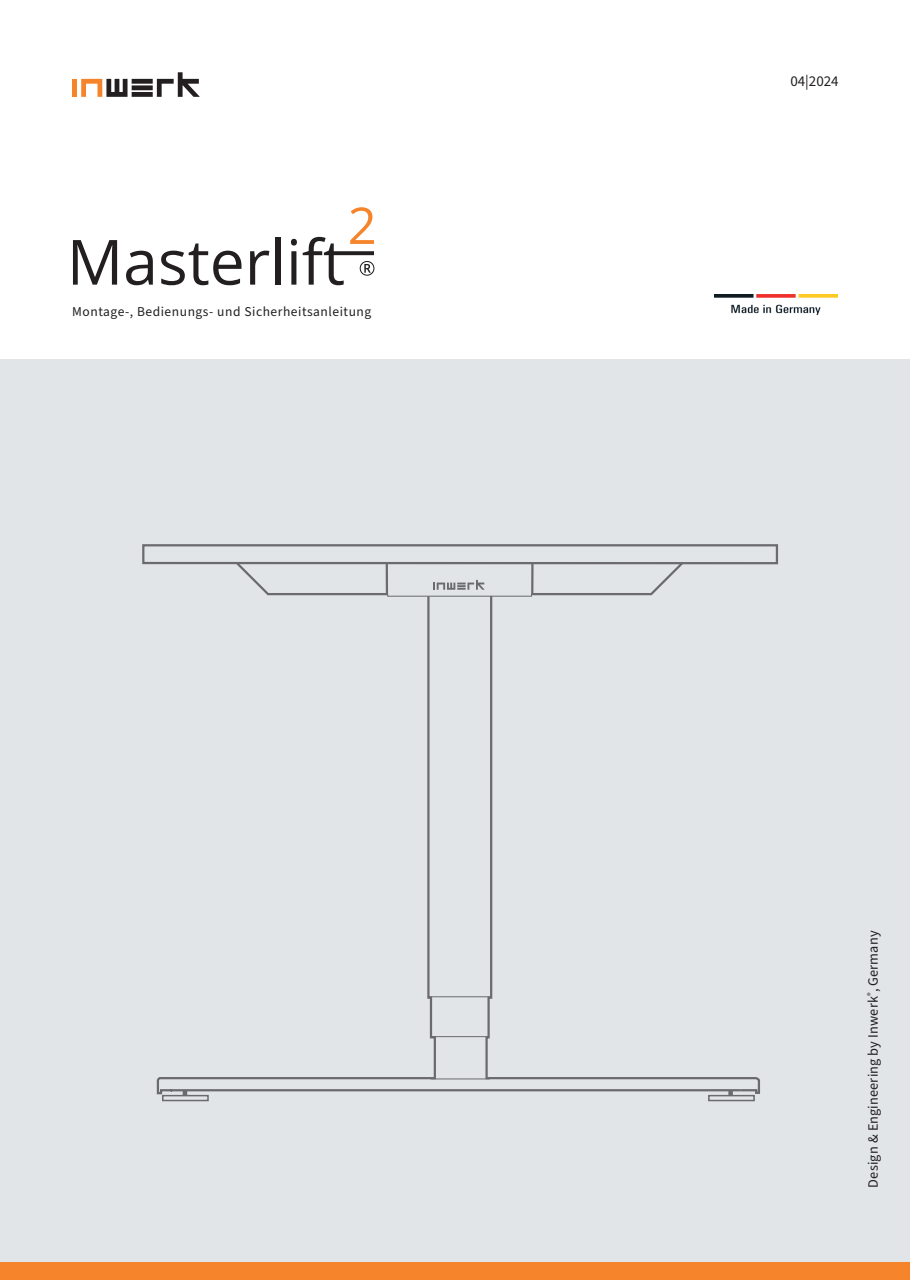
<style>
.page{position:relative;width:910px;height:1280px;background:#fff}
.page>*{position:absolute;margin:0;border:0;box-sizing:border-box;transform-origin:0 0}
.t1{font:50.7px "Open Sans";color:#f5842a}
.t2{font:15px "Source Sans Pro";color:#231f20}
.t3{font:14.25px "Source Sans Pro";letter-spacing:.01em;color:#231f20}
.t4{font:13.5px "Source Sans Pro";letter-spacing:.04em;color:#231f20}
</style>
<div class="page">
<div style="left:0;top:359px;width:910px;height:914px;background:#e1e5e8"></div>
<div style="left:0;top:1263px;width:910px;height:17px;background:#f5842a"></div>
<svg style="left:73px;top:240px;width:44px;height:45px"></svg>
<svg style="left:126px;top:251px;width:27px;height:34px"></svg>
<svg style="left:161px;top:243px;width:80px;height:42px"></svg>
<svg style="left:250px;top:251px;width:19px;height:34px"></svg>
<div style="left:276px;top:237px;width:5px;height:48px;background:#231f20"></div>
<svg style="left:291px;top:239px;width:6px;height:46px"></svg>
<svg style="left:303px;top:237px;width:71px;height:48px"></svg>
<svg style="left:81px;top:72px;width:119px;height:25px"></svg>
<div style="left:72px;top:79px;width:5px;height:18px;background:#f5842a"></div>
<img style="left:714px;top:294px;width:124px;height:20px">
<div style="left:142px;top:544px;width:636px;height:20px;border:2px solid #6b6b6e"></div>
<svg style="left:233px;top:561px;width:453px;height:33px"></svg>
<svg style="left:156px;top:594px;width:587px;height:501px"></svg>
<svg style="left:183px;top:1090px;width:4px;height:5px"></svg>
<div style="left:162px;top:1095px;width:47px;height:6px;border:2px solid #6b6b6e"></div>
<svg style="left:728px;top:1090px;width:5px;height:5px"></svg>
<div style="left:708px;top:1095px;width:47px;height:6px;border:2px solid #6b6b6e"></div>
<h1 class="t1" style="left:348px;top:191px;width:30px">2</h1>
<p class="t4" style="left:72px;top:302px;width:301px">Montage-, Bedienungs- und Sicherheitsanleitung</p>
<p class="t2" style="left:790px;top:71px;width:50px">04|2024</p>
<p class="t3" style="left:863px;top:1187px;width:258px;rotate:-90deg">Design &amp; Engineering by Inwerk<sup>®</sup>, Germany</p>
</div>
